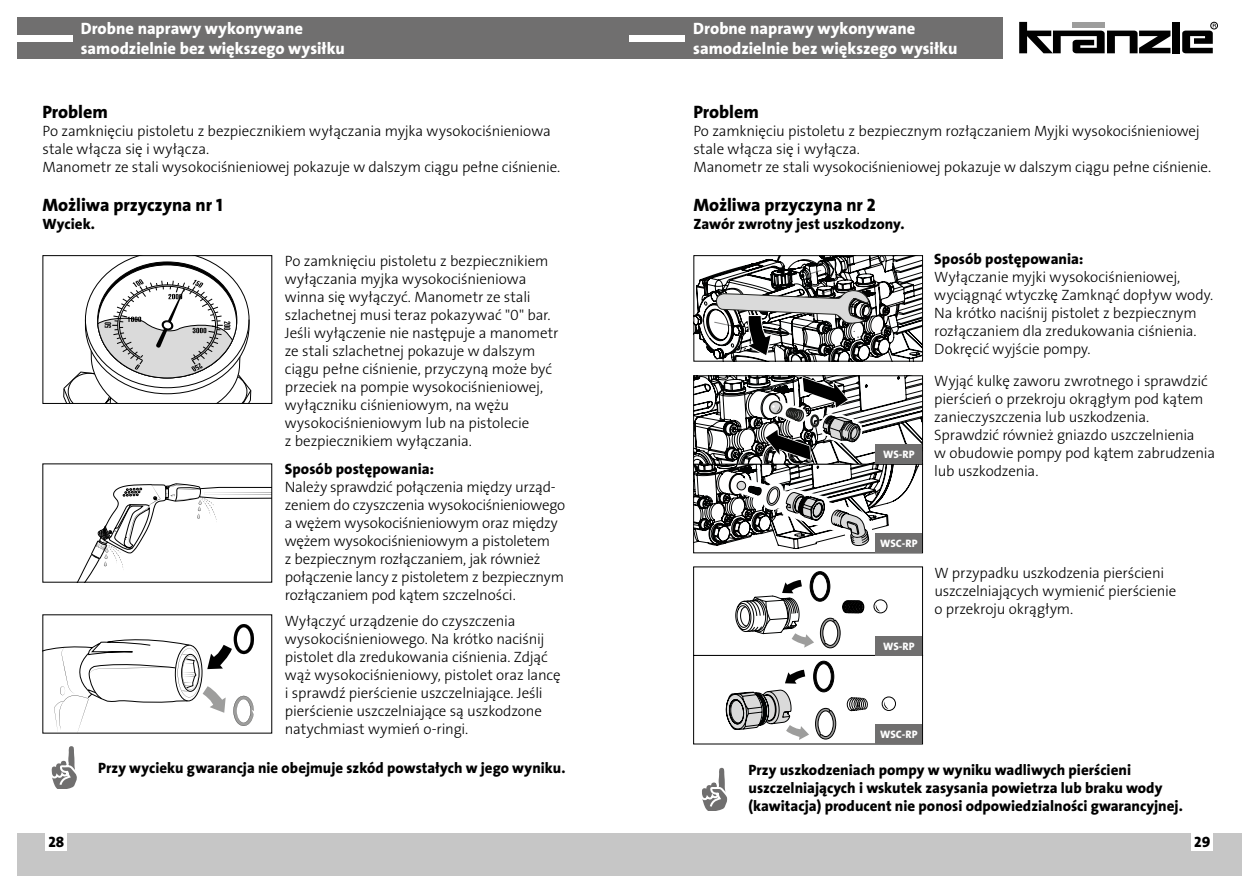
<style>
.page{position:relative;width:1259px;height:893px;background:#fff}
.page>*{position:absolute;margin:0;border:0;box-sizing:border-box;transform-origin:0 0}
.t1{font:18px "The Sans LP8 Ex Bld";color:#000}
.t2{font:16.5px/19.8px "The Sans LP8 Ex Bld";color:#fff}
.t3{font:15px/18px "The Sans LP3 Lig";letter-spacing:-.01em;color:#000}
.t4{font:15px/18px "The Sans LP8 Ex Bld";color:#000}
.t5{font:10.8px "The Sans LP8 Ex Bld";color:#fff}
</style>
<div class="page">
<div style="left:629px;top:833px;width:613px;height:43px;background:#c6c6c6"></div>
<div style="left:17px;top:833px;width:612px;height:43px;background:#c6c6c6"></div>
<div style="left:1191px;top:833px;width:22px;height:18px;background:#fff"></div>
<div style="left:46px;top:833px;width:21px;height:18px;background:#fff"></div>
<div style="left:17px;top:17px;width:985px;height:41px;background:#706f6f"></div>
<div style="left:17px;top:35px;width:55px;height:6px;background:#fff"></div>
<div style="left:629px;top:35px;width:56px;height:6px;background:#fff"></div>
<svg style="left:1019px;top:22px;width:151px;height:31px"></svg>
<div style="left:1172px;top:22px;width:7px;height:31px;background:#000"></div>
<div style="left:1210px;top:22px;width:7px;height:7px;border:1px solid #000;border-radius:50%"></div>
<svg style="left:1182px;top:24px;width:34px;height:29px"></svg>
<svg style="left:51px;top:746px;width:26px;height:43px"></svg>
<svg style="left:42px;top:255px;width:230px;height:149px"></svg>
<svg style="left:702px;top:768px;width:26px;height:42px"></svg>
<svg style="left:42px;top:463px;width:230px;height:120px"></svg>
<svg style="left:42px;top:614px;width:230px;height:120px"></svg>
<svg style="left:693px;top:375px;width:230px;height:179px"></svg>
<div style="left:875px;top:445px;width:47px;height:19px;background:#706f6f"></div>
<div style="left:875px;top:533px;width:47px;height:19px;background:#706f6f"></div>
<svg style="left:693px;top:566px;width:230px;height:179px"></svg>
<div style="left:875px;top:636px;width:47px;height:19px;background:#706f6f"></div>
<div style="left:875px;top:724px;width:47px;height:20px;background:#706f6f"></div>
<svg style="left:693px;top:255px;width:230px;height:107px"></svg>
<p class="t2" style="left:81px;top:19px;width:266px">Drobne naprawy wykonywane samodzielnie bez większego wysiłku</p>
<p class="t2" style="left:693px;top:19px;width:266px">Drobne naprawy wykonywane samodzielnie bez większego wysiłku</p>
<p class="t1" style="left:42px;top:100px;width:67px">Problem</p>
<p class="t3" style="left:42px;top:122px;width:519px">Po zamknięciu pistoletu z bezpiecznikiem wyłączania myjka wysokociśnieniowa stale włącza się i wyłącza.<br>Manometr ze stali wysokociśnieniowej pokazuje w dalszym ciągu pełne ciśnienie.</p>
<p class="t1" style="left:42px;top:193px;width:182px">Możliwa przyczyna nr 1</p>
<p class="t4" style="left:42px;top:215px;width:54px">Wyciek.</p>
<p class="t3" style="left:285px;top:252px;width:275px">Po zamknięciu pistoletu z bezpiecznikiem wyłączania myjka wysokociśnieniowa winna się wyłączyć. Manometr ze stali szlachetnej musi teraz pokazywać "0" bar.<br>Jeśli wyłączenie nie następuje a manometr ze stali szlachetnej pokazuje w dalszym ciągu pełne ciśnienie, przyczyną może być przeciek na pompie wysokociśnieniowej, wyłączniku ciśnieniowym, na wężu wysokociśnieniowym lub na pistolecie<br>z bezpiecznikiem wyłączania.</p>
<p class="t4" style="left:285px;top:460px;width:151px">Sposób postępowania:</p>
<p class="t3" style="left:285px;top:478px;width:282px">Należy sprawdzić połączenia między urząd&shy;zeniem do czyszczenia wysokociśnieniowego a wężem wysokociśnieniowym oraz między wężem wysokociśnieniowym a pistoletem<br>z bezpiecznym rozłączaniem, jak również połączenie lancy z pistoletem z bezpiecznym rozłączaniem pod kątem szczelności.</p>
<p class="t3" style="left:285px;top:612px;width:277px">Wyłączyć urządzenie do czyszczenia wysokociśnieniowego. Na krótko naciśnij pistolet dla zredukowania ciśnienia. Zdjąć wąż wysokociśnieniowy, pistolet oraz lancę i sprawdź pierścienie uszczelniające. Jeśli pierścienie uszczelniające są uszkodzone natychmiast wymień o-ringi.</p>
<p class="t4" style="left:98px;top:759px;width:469px">Przy wycieku gwarancja nie obejmuje szkód powstałych w jego wyniku.</p>
<p class="t1" style="left:693px;top:100px;width:67px">Problem</p>
<p class="t3" style="left:693px;top:122px;width:519px">Po zamknięciu pistoletu z bezpiecznym rozłączaniem Myjki wysokociśnieniowej stale włącza się i wyłącza.<br>Manometr ze stali wysokociśnieniowej pokazuje w dalszym ciągu pełne ciśnienie.</p>
<p class="t1" style="left:693px;top:193px;width:184px">Możliwa przyczyna nr 2</p>
<p class="t4" style="left:693px;top:215px;width:213px">Zawór zwrotny jest uszkodzony.</p>
<p class="t5" style="left:883px;top:448px;width:33px">WS-RP</p>
<p class="t4" style="left:934px;top:250px;width:151px">Sposób postępowania:</p>
<p class="t3" style="left:934px;top:268px;width:280px">Wyłączanie myjki wysokociśnieniowej, wyciągnąć wtyczkę Zamknąć dopływ wody.<br>Na krótko naciśnij pistolet z bezpiecznym rozłączaniem dla zredukowania ciśnienia.<br>Dokręcić wyjście pompy.</p>
<p class="t3" style="left:934px;top:372px;width:282px">Wyjąć kulkę zaworu zwrotnego i sprawdzić pierścień o przekroju okrągłym pod kątem zanieczyszczenia lub uszkodzenia.<br>Sprawdzić również gniazdo uszczelnienia<br>w obudowie pompy pod kątem zabrudzenia lub uszkodzenia.</p>
<p class="t5" style="left:880px;top:536px;width:39px">WSC-RP</p>
<p class="t5" style="left:883px;top:639px;width:33px">WS-RP</p>
<p class="t3" style="left:934px;top:564px;width:244px">W przypadku uszkodzenia pierścieni uszczelniających wymienić pierścienie o przekroju okrągłym.</p>
<p class="t5" style="left:880px;top:727px;width:39px">WSC-RP</p>
<p class="t4" style="left:748px;top:761px;width:436px">Przy uszkodzeniach pompy w wyniku wadliwych pierścieni uszczelniających i wskutek zasysania powietrza lub braku wody (kawitacja) producent nie ponosi odpowiedzialności gwarancyjnej.</p>
<p class="t4" style="left:48px;top:833px;width:17px">28</p>
<p class="t4" style="left:1194px;top:833px;width:18px">29</p>
</div>
